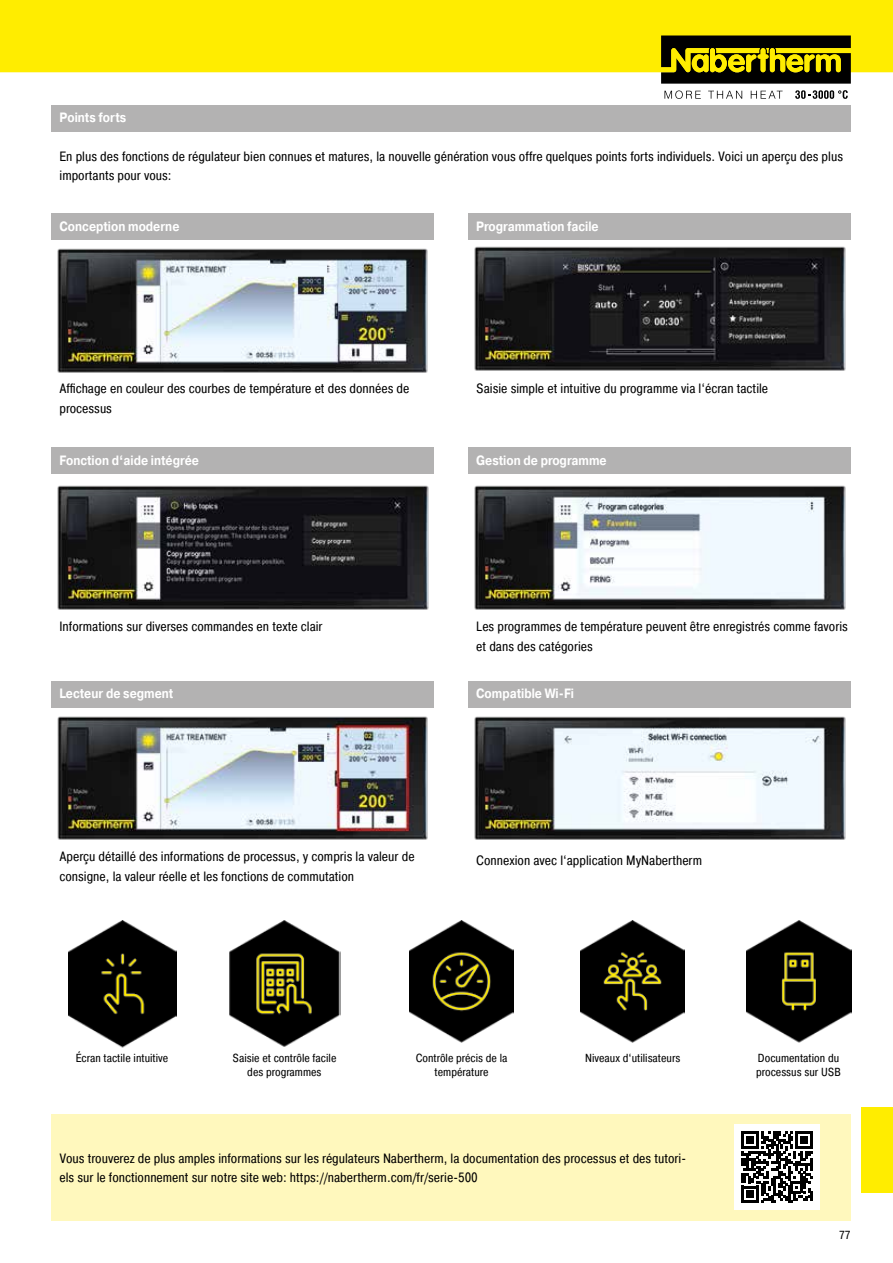
<style>
.page{position:relative;width:893px;height:1263px;background:#fff}
.page>*{position:absolute;margin:0;border:0;box-sizing:border-box;transform-origin:0 0}
.t1{font:13.5px/19.5px "Pragmatica Cond";color:#000}
.t2{font:700 13.5px "Pragmatica";color:#fff;scale:.85 1}
.t3{font:11.7px/14.1px "Pragmatica Cond";color:#000}
</style>
<div class="page">
<div style="left:51px;top:1114px;width:799px;height:106px;background:#fff8bd"></div>
<div style="left:861px;top:1108px;width:32px;height:85px;background:#ffed00"></div>
<img style="left:474px;top:485px;width:372px;height:125px">
<img style="left:57px;top:485px;width:372px;height:125px">
<img style="left:57px;top:716px;width:371px;height:124px">
<img style="left:474px;top:246px;width:372px;height:125px">
<img style="left:57px;top:248px;width:371px;height:125px">
<img style="left:474px;top:716px;width:372px;height:124px">
<img style="left:409px;top:921px;width:105px;height:122px">
<img style="left:580px;top:921px;width:105px;height:122px">
<img style="left:747px;top:921px;width:104px;height:122px">
<img style="left:68px;top:921px;width:109px;height:127px">
<img style="left:229px;top:921px;width:111px;height:126px">
<div style="left:51px;top:214px;width:383px;height:26px;background:#b3b2b2"></div>
<div style="left:468px;top:214px;width:382px;height:26px;background:#b3b2b2"></div>
<div style="left:51px;top:681px;width:383px;height:27px;background:#b3b2b2"></div>
<div style="left:51px;top:448px;width:383px;height:26px;background:#b3b2b2"></div>
<div style="left:468px;top:448px;width:382px;height:26px;background:#b3b2b2"></div>
<div style="left:51px;top:105px;width:799px;height:26px;background:#b3b2b2"></div>
<div style="left:734px;top:1125px;width:85px;height:85px;background:#fff"></div>
<svg style="left:741px;top:1131px;width:72px;height:72px"></svg>
<div style="left:468px;top:681px;width:382px;height:27px;background:#b3b2b2"></div>
<div style="left:1px;top:0;width:892px;height:72px;background:#ffed00"></div>
<svg style="left:664px;top:90px;width:37px;height:9px"></svg>
<svg style="left:708px;top:91px;width:34px;height:8px"></svg>
<svg style="left:751px;top:91px;width:32px;height:8px"></svg>
<svg style="left:795px;top:90px;width:53px;height:9px"></svg>
<svg style="left:661px;top:36px;width:190px;height:48px;background:#514b02"></svg>
<svg style="left:0;top:0;width:1px;height:72px"></svg>
<p class="t2" style="left:60px;top:108px;width:80px">Points forts</p>
<p class="t1" style="left:60px;top:146px;width:785px">En plus des fonctions de régulateur bien connues et matures, la nouvelle génération vous offre quelques points forts individuels. Voici un aperçu des plus importants pour vous:</p>
<p class="t2" style="left:60px;top:217px;width:143px">Conception moderne</p>
<p class="t2" style="left:476px;top:217px;width:146px">Programmation facile</p>
<p class="t1" style="left:60px;top:379px;width:351px">Affichage en couleur des courbes de température et des données de processus</p>
<p class="t1" style="left:476px;top:379px;width:293px">Saisie simple et intuitive du programme via l‘écran tactile</p>
<p class="t2" style="left:60px;top:451px;width:166px">Fonction d‘aide intégrée</p>
<p class="t2" style="left:476px;top:451px;width:155px">Gestion de programme</p>
<p class="t1" style="left:60px;top:617px;width:265px">Informations sur diverses commandes en texte clair</p>
<p class="t1" style="left:476px;top:617px;width:373px">Les programmes de température peuvent être enregistrés comme favoris et dans des catégories</p>
<p class="t2" style="left:60px;top:685px;width:135px">Lecteur de segment</p>
<p class="t2" style="left:476px;top:685px;width:117px">Compatible Wi-Fi</p>
<p class="t1" style="left:60px;top:847px;width:357px">Aperçu détaillé des informations de processus, y compris la valeur de consigne, la valeur réelle et les fonctions de commutation</p>
<p class="t1" style="left:476px;top:851px;width:227px">Connexion avec l‘application MyNabertherm</p>
<p class="t3" style="left:76px;top:1051px;width:94px">Écran tactile intuitive</p>
<p class="t3" style="left:232px;top:1050px;width:105px;text-align:center">Saisie et contrôle facile des programmes</p>
<p class="t3" style="left:416px;top:1050px;width:93px">Contrôle précis de la</p>
<p class="t3" style="left:585px;top:1050px;width:97px">Niveaux d‘utilisateurs</p>
<p class="t3" style="left:435px;top:1064px;width:55px">température</p>
<p class="t1" style="left:60px;top:1148px;width:628px">Vous trouverez de plus amples informations sur les régulateurs Nabertherm, la documentation des processus et des tutori&shy;els sur le fonctionnement sur notre site web: https://nabertherm. com/fr/serie-500</p>
<p class="t3" style="left:756px;top:1050px;width:86px">Documentation du processus sur USB</p>
<p class="t3" style="left:839px;top:1228px;width:13px">77</p>
</div>
